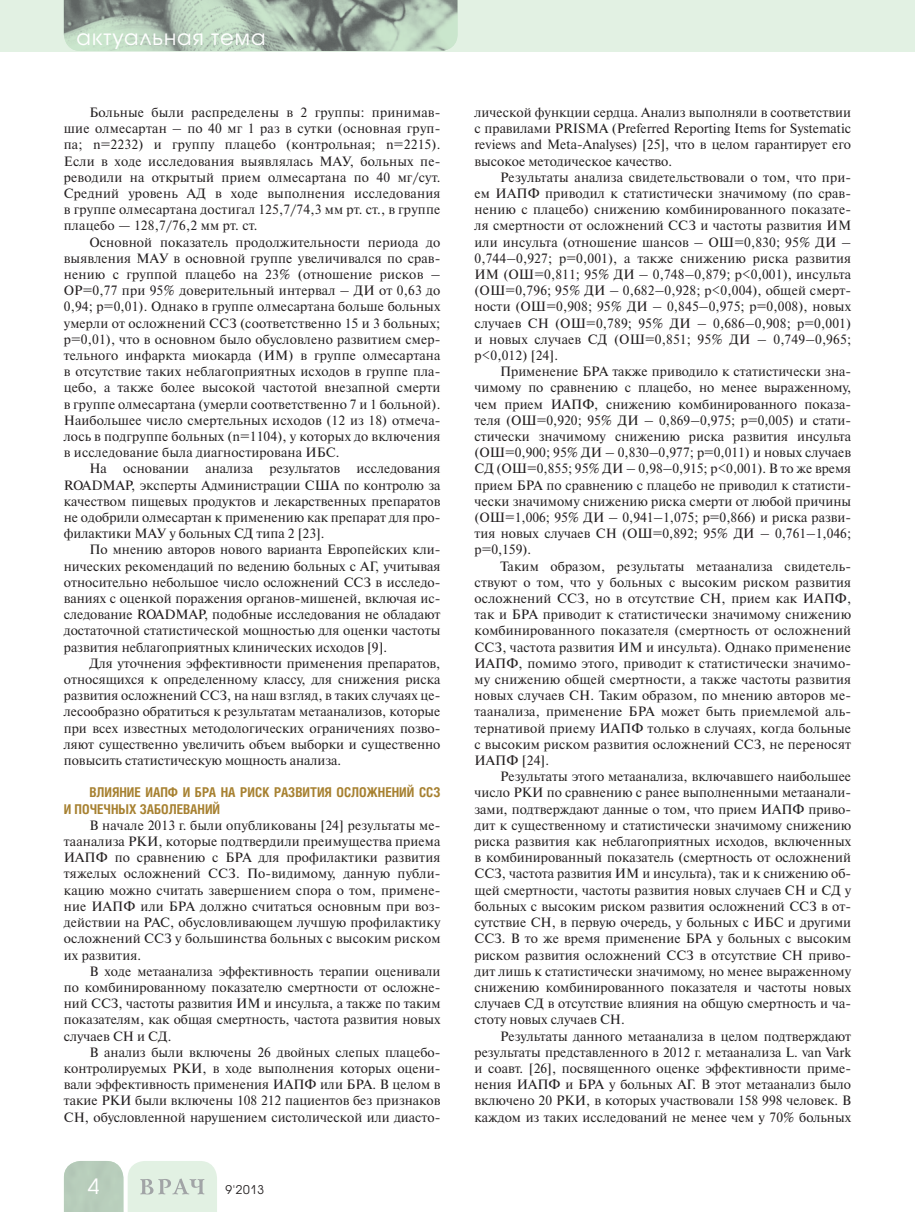
<style>
.page{position:relative;width:915px;height:1212px;background:#fff}
.page>*{position:absolute;margin:0;border:0;box-sizing:border-box;transform-origin:0 0}
.t1{font:21px "Avant Garde Gothic C";letter-spacing:.05em;color:#fff}
.t2{font:13.5px/16.2px "Newton C";color:#231f20;text-align:justify}
.t3{font:700 13.5px/16.2px "Helios Cond";color:#a78131}
.t4{font:12px "Avant Garde Gothic C";color:#231f20}
</style>
<div class="page">
<div style="left:0;top:0;width:914px;height:51px;background:#e2f1e3"></div>
<svg style="left:64px;top:1161px;width:153px;height:51px"></svg>
<img style="left:64px;top:0;width:393px;height:51px">
<h1 class="t1" style="left:77px;top:27px;width:190px">актуальная тема</h1>
<p class="t2" style="left:64px;top:106px;width:378px;text-indent:26px">Больные были распределены в 2 группы: принимав&shy;шие олмесартан – по 40 мг 1 раз в сутки (основная груп&shy;па; n=2232) и группу плацебо (контрольная; n=2215).<br>Если в ходе исследования выявлялась МАУ, больных пе&shy;реводили на открытый прием олмесартана по 40 мг/сут.<br>Средний уровень АД в ходе выполнения исследования в группе олмесартана достигал 125,7/74,3 мм рт. ст., в группе плацебо — 128,7/76,2 мм рт. ст.</p>
<p class="t2" style="left:64px;top:235px;width:378px;text-indent:26px">Основной показатель продолжительности периода до выявления МАУ в основной группе увеличивался по срав&shy;нению с группой плацебо на 23% (отношение рисков – ОР=0,77 при 95% доверительный интервал – ДИ от 0,63 до 0,94; p=0,01). Однако в группе олмесартана больше больных умерли от осложнений ССЗ (соответственно 15 и 3 больных; p=0,01), что в основном было обусловлено развитием смер&shy;тельного инфаркта миокарда (ИМ) в группе олмесартана в отсутствие таких неблагоприятных исходов в группе пла&shy;цебо, а также более высокой частотой внезапной смерти в группе олмесартана (умерли соответственно 7 и 1 больной).<br>Наибольшее число смертельных исходов (12 из 18) отмеча&shy;лось в подгруппе больных (n=1104), у которых до включения в исследование была диагностирована ИБС.</p>
<p class="t2" style="left:64px;top:462px;width:378px;text-indent:26px">На основании анализа результатов исследования ROADMAP, эксперты Администрации США по контролю за качеством пищевых продуктов и лекарственных препаратов не одобрили олмесартан к применению как препарат для про&shy;филактики МАУ у больных СД типа 2 [23].</p>
<p class="t2" style="left:64px;top:543px;width:378px;text-indent:26px">По мнению авторов нового варианта Европейских кли&shy;нических рекомендаций по ведению больных с АГ, учитывая относительно небольшое число осложнений ССЗ в исследо&shy;ваниях с оценкой поражения органов-мишеней, включая ис&shy;следование ROADMAP, подобные исследования не обладают достаточной статистической мощностью для оценки частоты развития неблагоприятных клинических исходов [9].</p>
<p class="t2" style="left:64px;top:656px;width:378px;text-indent:26px">Для уточнения эффективности применения препаратов, относящихся к определенному классу, для снижения риска развития осложнений ССЗ, на наш взгляд, в таких случаях це&shy;лесообразно обратиться к результатам метаанализов, которые при всех известных методологических ограничениях позво&shy;ляют существенно увеличить объем выборки и существенно повысить статистическую мощность анализа.</p>
<p class="t3" style="left:64px;top:786px;width:378px;text-indent:26px">ВЛИЯНИЕ ИАПФ И БРА НА РИСК РАЗВИТИЯ ОСЛОЖНЕНИЙ ССЗ<br>И ПОЧЕЧНЫХ ЗАБОЛЕВАНИЙ</p>
<p class="t2" style="left:64px;top:818px;width:378px;text-indent:26px">В начале 2013 г. были опубликованы [24] результаты ме&shy;таанализа РКИ, которые подтвердили преимущества приема ИАПФ по сравнению с БРА для профилактики развития тяжелых осложнений ССЗ. По-видимому, данную публи&shy;кацию можно считать завершением спора о том, примене&shy;ние ИАПФ или БРА должно считаться основным при воз&shy;действии на РАС, обусловливающем лучшую профилактику осложнений ССЗ у большинства больных с высоким риском их развития.</p>
<p class="t2" style="left:64px;top:964px;width:378px;text-indent:26px">В ходе метаанализа эффективность терапии оценивали по комбинированному показателю смертности от осложне&shy;ний ССЗ, частоты развития ИМ и инсульта, а также по таким показателям, как общая смертность, частота развития новых случаев СН и СД.</p>
<p class="t2" style="left:64px;top:1045px;width:378px;text-indent:26px">В анализ были включены 26 двойных слепых плацебо&shy;контролируемых РКИ, в ходе выполнения которых оцени&shy;вали эффективность применения ИАПФ или БРА. В целом в такие РКИ были включены 108 212 пациентов без признаков СН, обусловленной нарушением систолической или диасто-</p>
<h1 class="t1" style="left:88px;top:1177px;width:13px">4</h1>
<p class="t4" style="left:225px;top:1184px;width:40px">9'2013</p>
<p class="t2" style="left:474px;top:106px;width:378px">лической функции сердца. Анализ выполняли в соответствии с правилами PRISMA (Preferred Reporting Items for Systematic reviews and Meta-Analyses) [25], что в целом гарантирует его высокое методическое качество.</p>
<p class="t2" style="left:474px;top:170px;width:378px;text-indent:26px">Результаты анализа свидетельствовали о том, что при&shy;ем ИАПФ приводил к статистически значимому (по срав&shy;нению с плацебо) снижению комбинированного показате&shy;ля смертности от осложнений ССЗ и частоты развития ИМ или инсульта (отношение шансов – ОШ=0,830; 95% ДИ – 0,744–0,927; p=0,001), а также снижению риска развития ИМ (ОШ=0,811; 95% ДИ – 0,748–0,879; p&lt;0,001), инсульта (ОШ=0,796; 95% ДИ – 0,682–0,928; p&lt;0,004), общей смерт&shy;ности (ОШ=0,908; 95% ДИ – 0,845–0,975; p=0,008), новых случаев СН (ОШ=0,789; 95% ДИ – 0,686–0,908; p=0,001) и новых случаев СД (ОШ=0,851; 95% ДИ – 0,749–0,965; p&lt;0,012) [24].</p>
<p class="t2" style="left:474px;top:365px;width:378px;text-indent:26px">Применение БРА также приводило к статистически зна&shy;чимому по сравнению с плацебо, но менее выраженному, чем прием ИАПФ, снижению комбинированного показа&shy;теля (ОШ=0,920; 95% ДИ – 0,869–0,975; p=0,005) и стати&shy;стически значимому снижению риска развития инсульта (ОШ=0,900; 95% ДИ – 0,830–0,977; p=0,011) и новых случаев СД (ОШ=0,855; 95% ДИ – 0,98–0,915; p&lt;0,001). В то же время прием БРА по сравнению с плацебо не приводил к статисти&shy;чески значимому снижению риска смерти от любой причины (ОШ=1,006; 95% ДИ – 0,941–1,075; p=0,866) и риска разви&shy;тия новых случаев СН (ОШ=0,892; 95% ДИ – 0,761–1,046; p=0,159).</p>
<p class="t2" style="left:474px;top:559px;width:378px;text-indent:26px">Таким образом, результаты метаанализа свидетель&shy;ствуют о том, что у больных с высоким риском развития осложнений ССЗ, но в отсутствие СН, прием как ИАПФ, так и БРА приводит к статистически значимому снижению комбинированного показателя (смертность от осложнений ССЗ, частота развития ИМ и инсульта). Однако применение ИАПФ, помимо этого, приводит к статистически значимо&shy;му снижению общей смертности, а также частоты развития новых случаев СН. Таким образом, по мнению авторов ме&shy;таанализа, применение БРА может быть приемлемой аль&shy;тернативой приему ИАПФ только в случаях, когда больные с высоким риском развития осложнений ССЗ, не переносят ИАПФ [24].</p>
<p class="t2" style="left:474px;top:770px;width:378px;text-indent:26px">Результаты этого метаанализа, включавшего наибольшее число РКИ по сравнению с ранее выполненными метаанали&shy;зами, подтверждают данные о том, что прием ИАПФ приво&shy;дит к существенному и статистически значимому снижению риска развития как неблагоприятных исходов, включенных в комбинированный показатель (смертность от осложнений ССЗ, частота развития ИМ и инсульта), так и к снижению об&shy;щей смертности, частоты развития новых случаев СН и СД у больных с высоким риском развития осложнений ССЗ в от&shy;сутствие СН, в первую очередь, у больных с ИБС и другими ССЗ. В то же время применение БРА у больных с высоким риском развития осложнений ССЗ в отсутствие СН приво&shy;дит лишь к статистически значимому, но менее выраженному снижению комбинированного показателя и частоты новых случаев СД в отсутствие влияния на общую смертность и ча&shy;стоту новых случаев СН.</p>
<p class="t2" style="left:474px;top:1029px;width:378px;text-indent:26px">Результаты данного метаанализа в целом подтверждают результаты представленного в 2012 г. метаанализа L. van Vark и соавт. [26], посвященного оценке эффективности приме&shy;нения ИАПФ и БРА у больных АГ. В этот метаанализ было включено 20 РКИ, в которых участвовали 158 998 человек. В каждом из таких исследований не менее чем у 70% больных</p>
</div>
